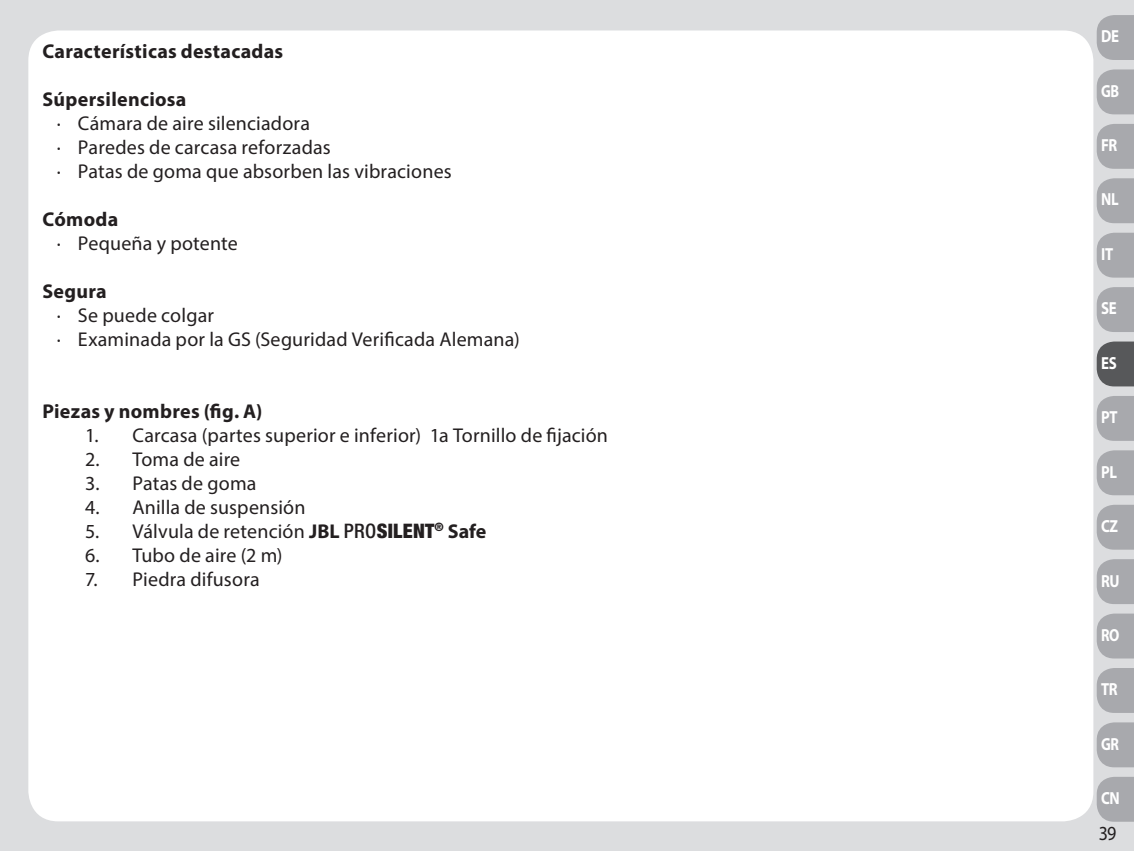
<style>
.page{position:relative;width:1134px;height:851px;background:#fff}
.page>*{position:absolute;margin:0;border:0;box-sizing:border-box;transform-origin:0 0}
.t1{font:20px/24px "Myriad Pro";letter-spacing:.01em;color:#231f20}
.t2{font:700 20px "Myriad Pro";letter-spacing:.015em;color:#231f20}
.t3{font:20px "Myriad Pro";letter-spacing:.01em;color:#231f20;scale:.9 1}
.t4{font:700 17.5px "Myriad Pro";letter-spacing:-.025em;color:#fff;scale:.85 1}
.t5{font:700 17.5px "Myriad Pro";letter-spacing:-.025em;color:#fff;scale:.82 1}
.s1{font-weight:700}
.s2{font-family:"Helvetica Neue LT Pro";font-weight:500;font-stretch:condensed}
.s3{font-family:"Helvetica Neue LT Pro";font-weight:900;font-stretch:condensed}
</style>
<div class="page">
<div style="left:0;top:0;width:1134px;height:850px;background:#dcdddf"></div>
<div style="left:28px;top:30px;width:1065px;height:791px;background:#fff;border-radius:30px"></div>
<svg style="left:1097px;top:15px;width:37px;height:45px;background:#abacb0"></svg>
<svg style="left:1097px;top:69px;width:37px;height:45px;background:#abacb0"></svg>
<svg style="left:1097px;top:124px;width:37px;height:45px;background:#abacb0"></svg>
<svg style="left:1097px;top:178px;width:37px;height:45px;background:#abacb0"></svg>
<svg style="left:1097px;top:233px;width:37px;height:44px;background:#abacb0"></svg>
<svg style="left:1097px;top:287px;width:37px;height:45px;background:#abacb0"></svg>
<svg style="left:1097px;top:341px;width:37px;height:45px;background:#616264"></svg>
<svg style="left:1097px;top:396px;width:37px;height:45px;background:#abacb0"></svg>
<svg style="left:1097px;top:450px;width:37px;height:45px;background:#abacb0"></svg>
<svg style="left:1097px;top:504px;width:37px;height:45px;background:#acadb1"></svg>
<svg style="left:1097px;top:559px;width:37px;height:45px;background:#abacb0"></svg>
<svg style="left:1097px;top:613px;width:37px;height:45px;background:#acadb0"></svg>
<svg style="left:1097px;top:668px;width:37px;height:44px;background:#abacb0"></svg>
<svg style="left:1097px;top:722px;width:37px;height:45px;background:#abacb0"></svg>
<svg style="left:1097px;top:777px;width:37px;height:44px;background:#abacb0"></svg>
<p class="t2" style="left:43px;top:38px;width:242px">Características destacadas</p>
<p class="t1" style="left:57px;top:86px;width:397px;text-indent:-14px"><span class="s1">Súpersilenciosa<br></span>· Cámara de aire silenciadora<br>· Paredes de carcasa reforzadas<br>· Patas de goma que absorben las vibraciones</p>
<p class="t1" style="left:57px;top:206px;width:183px;text-indent:-14px"><span class="s1">Cómoda<br></span>· Pequeña y potente</p>
<p class="t1" style="left:57px;top:278px;width:464px;text-indent:-14px"><span class="s1">Segura<br></span>· Se puede colgar<br>· Examinada por la GS (Seguridad Verificada Alemana)</p>
<p class="t2" style="left:43px;top:398px;width:222px">Piezas y nombres (fig. A)</p>
<p class="t1" style="left:85px;top:422px;width:524px">1. Carcasa (partes superior e inferior) 1a Tornillo de fijación</p>
<p class="t1" style="left:85px;top:446px;width:157px">2. Toma de aire</p>
<p class="t1" style="left:85px;top:470px;width:173px">3. Patas de goma</p>
<p class="t1" style="left:85px;top:494px;width:222px">4. Anilla de suspensión</p>
<p class="t1" style="left:85px;top:518px;width:403px">5. Válvula de retención <span class="s1">JBL</span> <span class="s2">PRO</span><span class="s3">SILENT</span><sup>®</sup> <span class="s1">Safe</span></p>
<p class="t1" style="left:85px;top:542px;width:199px">6. Tubo de aire (2 m)</p>
<p class="t1" style="left:85px;top:566px;width:176px">7. Piedra difusora</p>
<p class="t4" style="left:1101px;top:25px;width:23px">DE</p>
<p class="t5" style="left:1101px;top:79px;width:24px">GB</p>
<p class="t4" style="left:1101px;top:134px;width:21px">FR</p>
<p class="t4" style="left:1101px;top:188px;width:22px">NL</p>
<p class="t4" style="left:1101px;top:242px;width:16px">IT</p>
<p class="t4" style="left:1101px;top:297px;width:20px">SE</p>
<p class="t4" style="left:1101px;top:351px;width:20px">ES</p>
<p class="t4" style="left:1101px;top:406px;width:21px">PT</p>
<p class="t4" style="left:1101px;top:460px;width:20px">PL</p>
<p class="t4" style="left:1101px;top:514px;width:22px">CZ</p>
<p class="t4" style="left:1101px;top:569px;width:23px">RU</p>
<p class="t5" style="left:1101px;top:623px;width:24px">RO</p>
<p class="t4" style="left:1101px;top:678px;width:21px">TR</p>
<p class="t5" style="left:1101px;top:732px;width:23px">GR</p>
<p class="t4" style="left:1101px;top:786px;width:24px">CN</p>
<p class="t3" style="left:1099px;top:821px;width:21px">39</p>
</div>
